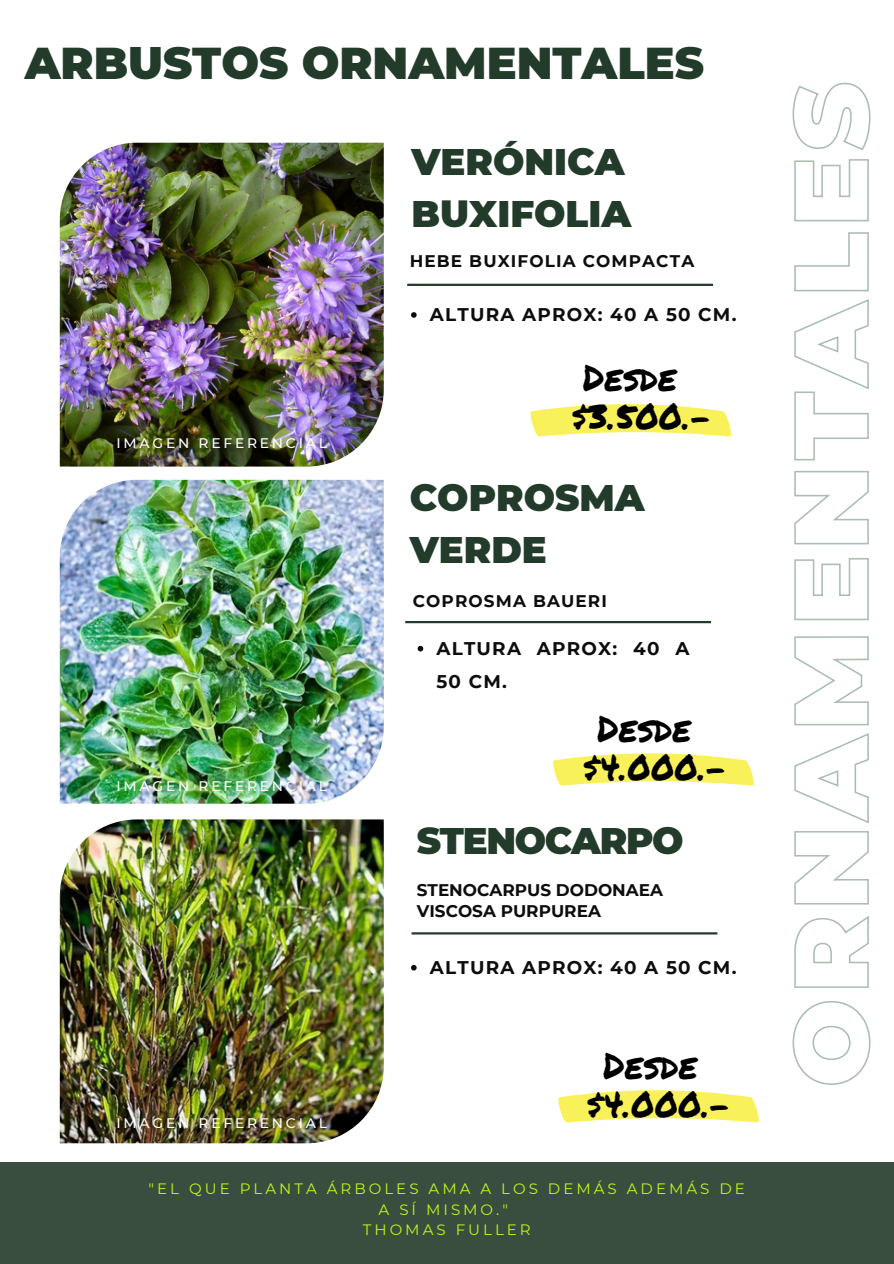
<style>
.page{position:relative;width:894px;height:1264px;background:#fff}
.page>*{position:absolute;margin:0;border:0;box-sizing:border-box;transform-origin:0 0}
.t1{font:900 44.55px "Montserrat";color:#233b2a}
.t2{font:900 37.05px/51.8px "Montserrat";color:#233b2a}
.t3{font:900 37.05px "Montserrat";letter-spacing:-.035em;color:#233b2a}
.t4{font:36.3px "Permanent Marker";color:#000}
.t5{font:34.2px "Permanent Marker";color:#000}
.t6{font:700 18.3px/32.7px "Montserrat";letter-spacing:.065em;color:#0d0d10}
.t7{font:700 16.8px "Montserrat";letter-spacing:.065em;color:#0d0d10}
.t8{font:700 16.8px/21.3px "Montserrat";color:#0d0d10}
.t9{font:15px/20.2px "Montserrat";letter-spacing:.2em;color:#c0f718;text-align:center}
.t10{font:500 13.8px "Montserrat";letter-spacing:.2em;color:#fff}
</style>
<div class="page">
<div style="left:0;top:1162px;width:893px;height:101px;background:#394e3f"></div>
<img style="left:60px;top:480px;width:323px;height:323px">
<img style="left:60px;top:143px;width:323px;height:323px">
<img style="left:60px;top:819px;width:323px;height:324px">
<hr style="left:407px;top:284px;width:305px;height:2px;background:#233b2a">
<svg style="left:411px;top:312px;width:5px;height:6px"></svg>
<svg style="left:792px;top:82px;width:79px;height:1003px"></svg>
<svg style="left:417px;top:646px;width:6px;height:5px"></svg>
<hr style="left:411px;top:932px;width:306px;height:2px;background:#233b2a">
<svg style="left:530px;top:404px;width:201px;height:32px"></svg>
<svg style="left:553px;top:753px;width:201px;height:32px"></svg>
<svg style="left:558px;top:1090px;width:201px;height:32px"></svg>
<svg style="left:411px;top:964px;width:5px;height:6px"></svg>
<hr style="left:405px;top:621px;width:306px;height:2px;background:#233b2a">
<p class="t1" style="left:25px;top:36px;width:680px">ARBUSTOS ORNAMENTALES</p>
<h4 class="t2" style="left:411px;top:136px;width:221px">VERÓNICA<br>BUXIFOLIA</h4>
<h4 class="t7" style="left:409px;top:251px;width:286px">HEBE BUXIFOLIA COMPACTA</h4>
<p class="t6" style="left:429px;top:298px;width:308px">ALTURA APROX: 40 A 50 CM.</p>
<h5 class="t4" style="left:582px;top:351px;width:96px">Desde</h5>
<h5 class="t10" style="left:116px;top:435px;width:212px">IMAGEN REFERENCIAL</h5>
<h3 class="t10" style="left:116px;top:777px;width:212px">IMAGEN REFERENCIAL</h3>
<p class="t10" style="left:116px;top:1114px;width:212px">IMAGEN REFERENCIAL</p>
<h3 class="t5" style="left:571px;top:391px;width:141px">$3.500.-</h3>
<p class="t2" style="left:409px;top:472px;width:236px">COPROSMA<br>VERDE</p>
<h4 class="t7" style="left:412px;top:590px;width:196px">COPROSMA BAUERI</h4>
<p class="t6" style="left:436px;top:632px;width:254px">ALTURA APROX: 40 A<br>50 CM.</p>
<h4 class="t4" style="left:597px;top:702px;width:96px">Desde</h4>
<h5 class="t5" style="left:582px;top:741px;width:145px">$4.000.-</h5>
<p class="t3" style="left:416px;top:818px;width:268px">STENOCARPO</p>
<h3 class="t8" style="left:416px;top:879px;width:247px">STENOCARPUS DODONAEA<br>VISCOSA PURPUREA</h3>
<p class="t6" style="left:429px;top:951px;width:308px">ALTURA APROX: 40 A 50 CM.</p>
<h4 class="t4" style="left:603px;top:1038px;width:96px">Desde</h4>
<h4 class="t5" style="left:586px;top:1078px;width:145px">$4.000.-</h4>
<h2 class="t9" style="left:149px;top:1178px;width:597px">"EL QUE PLANTA ÁRBOLES AMA A LOS DEMÁS ADEMÁS DE<br>A SÍ MISMO."</h2>
<p class="t9" style="left:363px;top:1219px;width:169px">THOMAS FULLER</p>
</div>
